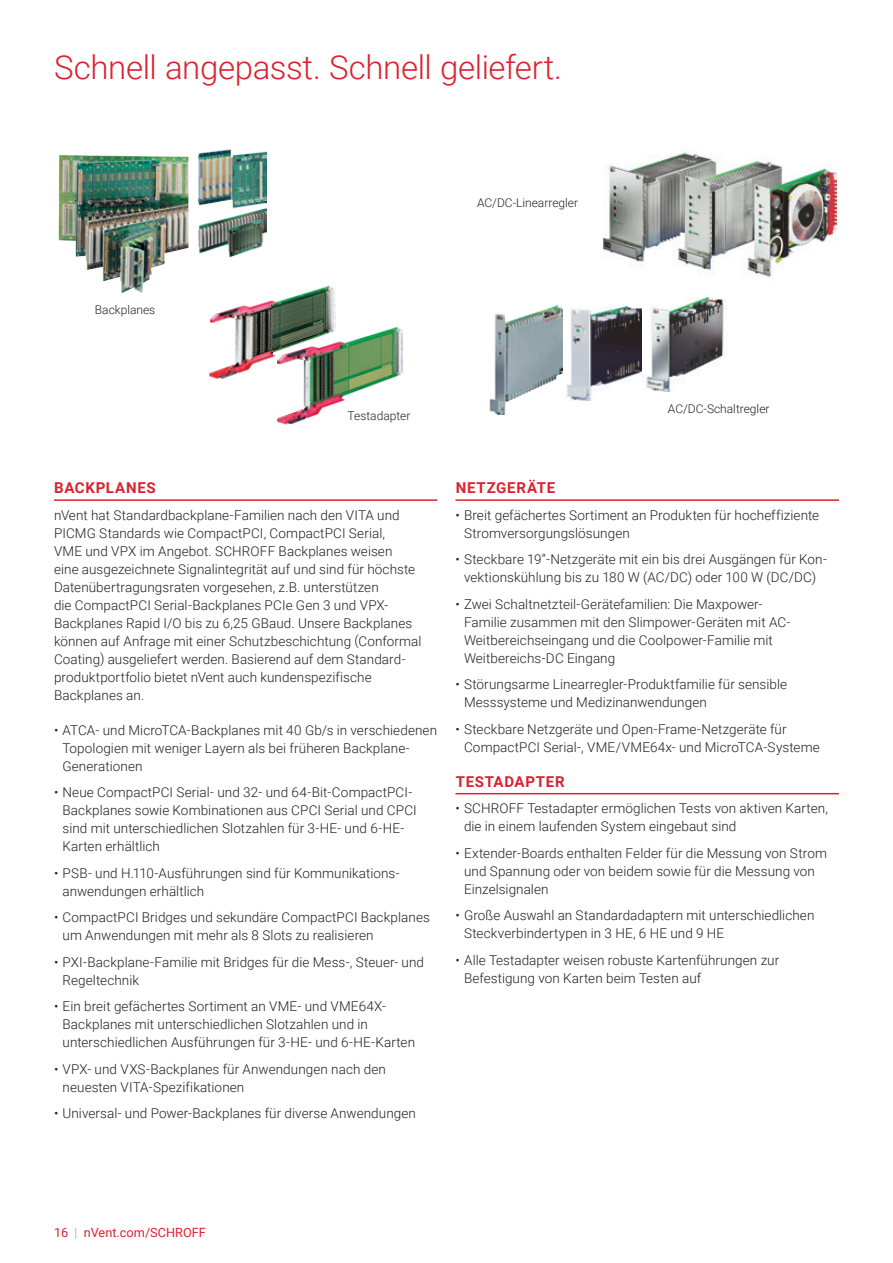
<style>
.page{position:relative;width:893px;height:1263px;background:#fff}
.page>*{position:absolute;margin:0;border:0;box-sizing:border-box;transform-origin:0 0}
.t1{font:300 33px "Roboto";letter-spacing:-.01em;color:#db2230}
.t2{font:700 15px "Roboto";letter-spacing:.05em;color:#db2230}
.t3{font:300 13.5px/18px "Roboto";letter-spacing:.005em;color:#231f20}
.t4{font:12.75px "Roboto";color:#db2230}
.t5{font:300 12px "Roboto";color:#231f20}
.s1{font-weight:300;color:#8f959e}
</style>
<div class="page">
<img style="left:59px;top:155px;width:129px;height:138px">
<img style="left:198px;top:149px;width:68px;height:50px">
<img style="left:198px;top:199px;width:68px;height:59px">
<img style="left:603px;top:152px;width:234px;height:126px">
<img style="left:489px;top:305px;width:74px;height:110px">
<img style="left:566px;top:306px;width:76px;height:95px">
<img style="left:646px;top:297px;width:79px;height:94px">
<hr style="left:54px;top:499px;width:383px;height:2px;background:#db2230">
<hr style="left:455px;top:499px;width:384px;height:2px;background:#db2230">
<hr style="left:455px;top:793px;width:384px;height:1px;background:#db2230">
<img style="left:210px;top:285px;width:126px;height:94px">
<img style="left:277px;top:313px;width:126px;height:112px">
<h1 class="t1" style="left:54px;top:44px;width:510px">Schnell angepasst. Schnell geliefert.</h1>
<p class="t5" style="left:477px;top:194px;width:103px">AC/DC-Linearregler</p>
<p class="t5" style="left:95px;top:301px;width:62px">Backplanes</p>
<p class="t5" style="left:348px;top:407px;width:64px">Testadapter</p>
<p class="t5" style="left:668px;top:400px;width:103px">AC/DC-Schaltregler</p>
<p class="t2" style="left:54px;top:477px;width:103px">BACKPLANES</p>
<p class="t3" style="left:54px;top:506px;width:369px">nVent hat Standardbackplane-Familien nach den VITA und PICMG Standards wie CompactPCI, CompactPCI Serial,<br>VME und VPX im Angebot. SCHROFF Backplanes weisen<br>eine ausgezeichnete Signalintegrität auf und sind für höchste Datenübertragungsraten vorgesehen, z.B. unterstützen<br>die CompactPCI Serial-Backplanes PCIe Gen 3 und VPX-Backplanes Rapid I/O bis zu 6,25 GBaud. Unsere Backplanes können auf Anfrage mit einer Schutzbeschichtung (Conformal Coating) ausgeliefert werden. Basierend auf dem Standard&shy;produktportfolio bietet nVent auch kundenspezifische Backplanes an.</p>
<p class="t3" style="left:63px;top:720px;width:376px;text-indent:-9px">• ATCA- und MicroTCA-Backplanes mit 40 Gb/s in verschiedenen<br>Topologien mit weniger Layern als bei früheren Backplane-<br>Generationen</p>
<p class="t3" style="left:63px;top:783px;width:356px;text-indent:-9px">• Neue CompactPCI Serial- und 32- und 64-Bit-CompactPCI-Backplanes sowie Kombinationen aus CPCI Serial und CPCI sind mit unterschiedlichen Slotzahlen für 3-HE- und 6-HE-Karten erhältlich</p>
<p class="t3" style="left:63px;top:863px;width:338px;text-indent:-9px">• PSB- und H.110-Ausführungen sind für Kommunikations&shy;anwendungen erhältlich</p>
<p class="t3" style="left:63px;top:908px;width:369px;text-indent:-9px">• CompactPCI Bridges und sekundäre CompactPCI Backplanes um Anwendungen mit mehr als 8 Slots zu realisieren</p>
<p class="t3" style="left:63px;top:952px;width:363px;text-indent:-9px">• PXI-Backplane-Familie mit Bridges für die Mess-, Steuer- und<br>Regeltechnik</p>
<p class="t3" style="left:63px;top:997px;width:354px;text-indent:-9px">• Ein breit gefächertes Sortiment an VME- und VME64X-<br>Backplanes mit unterschiedlichen Slotzahlen und in unterschiedlichen Ausführungen für 3-HE- und 6-HE-Karten</p>
<p class="t3" style="left:63px;top:1059px;width:325px;text-indent:-9px">• VPX- und VXS-Backplanes für Anwendungen nach den neuesten VITA-Spezifikationen</p>
<p class="t3" style="left:54px;top:1104px;width:363px">• Universal- und Power-Backplanes für diverse Anwendungen</p>
<p class="t2" style="left:456px;top:477px;width:101px">NETZGERÄTE</p>
<p class="t3" style="left:464px;top:506px;width:357px;text-indent:-9px">• Breit gefächertes Sortiment an Produkten für hocheffiziente<br>Stromversorgungslösungen</p>
<p class="t3" style="left:455px;top:550px;width:372px;text-align:center">• Steckbare 19”-Netzgeräte mit ein bis drei Ausgängen für Kon&shy;vektionskühlung bis zu 180 W (AC/DC) oder 100 W (DC/DC)</p>
<p class="t3" style="left:464px;top:595px;width:328px;text-indent:-9px">• Zwei Schaltnetzteil-Gerätefamilien: Die Maxpower-Familie zusammen mit den Slimpower-Geräten mit AC-Weitbereichseingang und die Coolpower-Familie mit Weitbereichs-DC Eingang</p>
<p class="t3" style="left:464px;top:675px;width:325px;text-indent:-9px">• Störungsarme Linearregler-Produktfamilie für sensible<br>Messsysteme und Medizinanwendungen</p>
<p class="t3" style="left:464px;top:719px;width:357px;text-indent:-9px">• Steckbare Netzgeräte und Open-Frame-Netzgeräte für<br>CompactPCI Serial-, VME/VME64x- und MicroTCA-Systeme</p>
<p class="t2" style="left:456px;top:771px;width:110px">TESTADAPTER</p>
<p class="t3" style="left:464px;top:799px;width:365px;text-indent:-9px">• SCHROFF Testadapter ermöglichen Tests von aktiven Karten, die in einem laufenden System eingebaut sind</p>
<p class="t3" style="left:464px;top:844px;width:364px;text-indent:-9px">• Extender-Boards enthalten Felder für die Messung von Strom und Spannung oder von beidem sowie für die Messung von<br>Einzelsignalen</p>
<p class="t3" style="left:464px;top:906px;width:352px;text-indent:-9px">• Große Auswahl an Standardadaptern mit unterschiedlichen<br>Steckverbindertypen in 3 HE, 6 HE und 9 HE</p>
<p class="t3" style="left:464px;top:951px;width:317px;text-indent:-9px">• Alle Testadapter weisen robuste Kartenführungen zur<br>Befestigung von Karten beim Testen auf</p>
<p class="t4" style="left:54px;top:1223px;width:153px">16 <span class="s1">|</span> nVent.com/SCHROFF</p>
</div>
